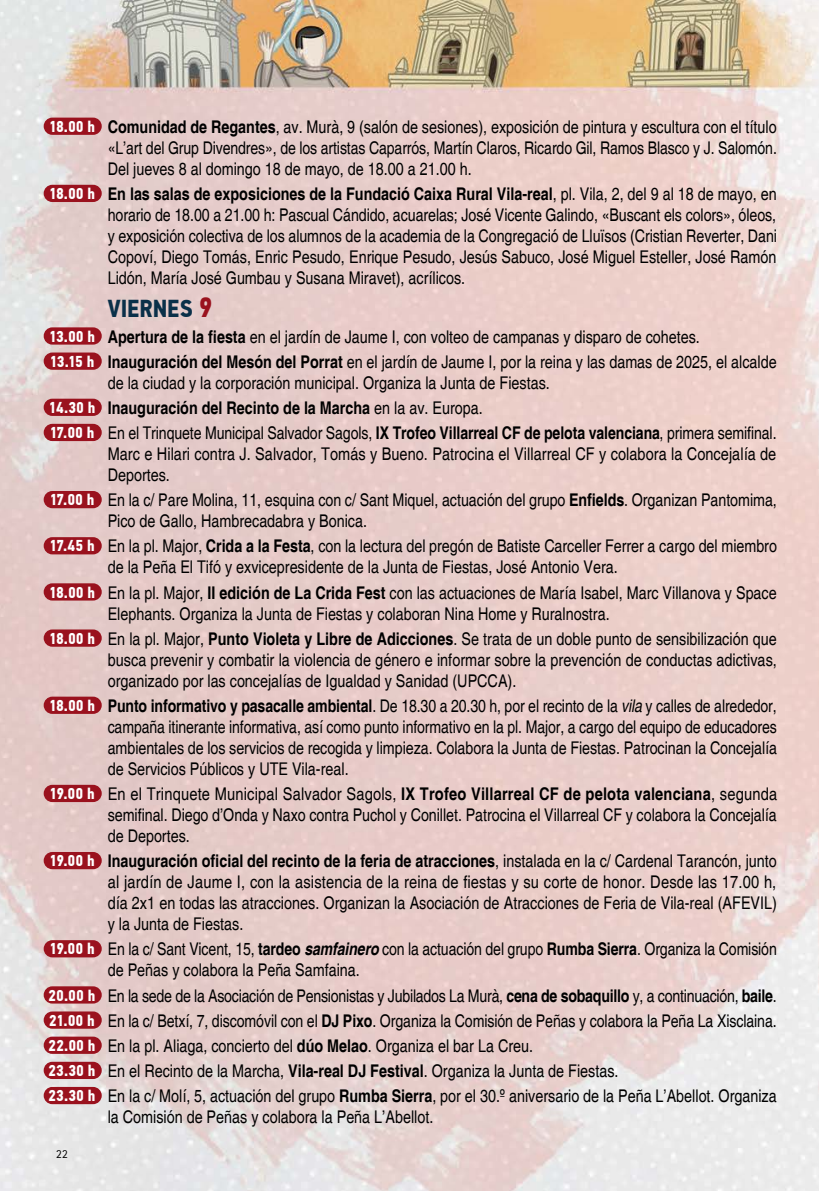
<style>
.page{position:relative;width:819px;height:1191px;background:#fff}
.page>*{position:absolute;margin:0;border:0;box-sizing:border-box;transform-origin:0 0}
.t1{font:700 24.5px "PF Din Text Cond Pro";color:#0a3049}
.t2{font:condensed 17.5px/21px "Helvetica";color:#000}
.t3{font:12.25px "Rotis Sans Serif";color:#000;scale:.95 1}
.s1{font-family:"PF Din Text Cond Pro";font-weight:700;font-stretch:normal;font-size:15.75px;color:#fff}
.s2{font-weight:700}
.s3{font-size:28px;color:#9a121e}
.s4{font-style:italic}
.s5{font-weight:700;font-style:italic}
</style>
<div class="page">
<img style="left:0;top:0;width:819px;height:1191px">
<div style="left:44px;top:118px;width:58px;height:17px;background:#9a121e;border-radius:9px"></div>
<div style="left:44px;top:185px;width:58px;height:17px;background:#9a121e;border-radius:9px"></div>
<div style="left:44px;top:327px;width:58px;height:17px;background:#9a121e;border-radius:9px"></div>
<div style="left:44px;top:352px;width:58px;height:18px;background:#9a121e;border-radius:9px"></div>
<div style="left:44px;top:399px;width:58px;height:17px;background:#9a121e;border-radius:9px"></div>
<div style="left:44px;top:424px;width:58px;height:17px;background:#9a121e;border-radius:9px"></div>
<div style="left:44px;top:491px;width:58px;height:17px;background:#9a121e;border-radius:9px"></div>
<div style="left:44px;top:537px;width:58px;height:17px;background:#9a121e;border-radius:9px"></div>
<div style="left:44px;top:583px;width:58px;height:17px;background:#9a121e;border-radius:9px"></div>
<div style="left:44px;top:629px;width:58px;height:17px;background:#9a121e;border-radius:9px"></div>
<div style="left:44px;top:696px;width:58px;height:18px;background:#9a121e;border-radius:9px"></div>
<div style="left:44px;top:785px;width:58px;height:17px;background:#9a121e;border-radius:9px"></div>
<div style="left:44px;top:852px;width:58px;height:17px;background:#9a121e;border-radius:9px"></div>
<div style="left:44px;top:940px;width:58px;height:17px;background:#9a121e;border-radius:9px"></div>
<div style="left:44px;top:986px;width:58px;height:17px;background:#9a121e;border-radius:9px"></div>
<div style="left:44px;top:1011px;width:58px;height:17px;background:#9a121e;border-radius:9px"></div>
<div style="left:44px;top:1036px;width:58px;height:17px;background:#9a121e;border-radius:9px"></div>
<div style="left:44px;top:1061px;width:58px;height:18px;background:#9a121e;border-radius:9px"></div>
<div style="left:44px;top:1087px;width:58px;height:17px;background:#9a121e;border-radius:9px"></div>
<p class="t2" style="left:108px;top:116px;width:670px;text-align:justify;text-indent:-59px"><span class="s1">18.00 h</span> <span class="s2">Comunidad de Regantes</span>, av. Murà, 9 (salón de sesiones), exposición de pintura y escultura con el título «L’art del Grup Divendres», de los artistas Caparrós, Martín Claros, Ricardo Gil, Ramos Blasco y J. Salomón.<br>Del jueves 8 al domingo 18 de mayo, de 18.00 a 21.00 h.</p>
<p class="t2" style="left:108px;top:183px;width:670px;text-align:justify;text-indent:-59px"><span class="s1">18.00 h</span> <span class="s2">En las salas de exposiciones de la Fundació Caixa Rural Vila-real</span>, pl. Vila, 2, del 9 al 18 de mayo, en horario de 18.00 a 21.00 h: Pascual Cándido, acuarelas; José Vicente Galindo, «Buscant els colors», óleos, y exposición colectiva de los alumnos de la academia de la Congregació de Lluïsos (Cristian Reverter, Dani Copoví, Diego Tomás, Enric Pesudo, Enrique Pesudo, Jesús Sabuco, José Miguel Esteller, José Ramón Lidón, María José Gumbau y Susana Miravet), acrílicos.</p>
<h1 class="t1" style="left:108px;top:299px;width:106px">VIERNES <span class="s3">9</span></h1>
<p class="t2" style="left:49px;top:324px;width:729px;line-height:25.2px"><span class="s1">13.00 h</span> <span class="s2">Apertura de la fiesta</span> en el jardín de Jaume I, con volteo de campanas y disparo de cohetes.<br><span class="s1">13.15 h</span> <span class="s2">Inauguración del Mesón del Porrat</span> en el jardín de Jaume I, por la reina y las damas de 2025, el alcalde</p>
<p class="t2" style="left:49px;top:370px;width:729px;line-height:25.2px;text-indent:59px">de la ciudad y la corporación municipal. Organiza la Junta de Fiestas.<br><span class="s1">14.30 h</span> <span class="s2">Inauguración del Recinto de la Marcha</span> en la av. Europa.<br><span class="s1">17.00 h</span> En el Trinquete Municipal Salvador Sagols, <span class="s2">IX Trofeo Villarreal CF de pelota valenciana</span>, primera semifinal.</p>
<p class="t2" style="left:108px;top:443px;width:670px">Marc e Hilari contra J. Salvador, Tomás y Bueno. Patrocina el Villarreal CF y colabora la Concejalía de<br>Deportes.</p>
<p class="t2" style="left:108px;top:489px;width:670px;text-indent:-58px"><span class="s1">17.00 h</span> En la c/ Pare Molina, 11, esquina con c/ Sant Miquel, actuación del grupo <span class="s2">Enfields</span>. Organizan Pantomima,<br>Pico de Gallo, Hambrecadabra y Bonica.</p>
<p class="t2" style="left:108px;top:535px;width:670px;text-indent:-58px"><span class="s1">17.45 h</span> En la pl. Major, <span class="s2">Crida a la Festa</span>, con la lectura del pregón de Batiste Carceller Ferrer a cargo del miembro de la Peña El Tifó y exvicepresidente de la Junta de Fiestas, José Antonio Vera.</p>
<p class="t2" style="left:108px;top:582px;width:670px;text-indent:-59px"><span class="s1">18.00 h</span> En la pl. Major, <span class="s2">II edición de La Crida Fest</span> con las actuaciones de María Isabel, Marc Villanova y Space<br>Elephants. Organiza la Junta de Fiestas y colaboran Nina Home y Ruralnostra.</p>
<p class="t2" style="left:108px;top:628px;width:670px;text-align:justify;text-indent:-59px"><span class="s1">18.00 h</span> En la pl. Major, <span class="s2">Punto Violeta y Libre de Adicciones</span>. Se trata de un doble punto de sensibilización que busca prevenir y combatir la violencia de género e informar sobre la prevención de conductas adictivas, organizado por las concejalías de Igualdad y Sanidad (UPCCA).</p>
<p class="t2" style="left:108px;top:695px;width:670px;text-align:justify;text-indent:-59px"><span class="s1">18.00 h</span> <span class="s2">Punto informativo y pasacalle ambiental</span>. De 18.30 a 20.30 h, por el recinto de la <span class="s4">vila</span> y calles de alrededor, campaña itinerante informativa, así como punto informativo en la pl. Major, a cargo del equipo de educadores ambientales de los servicios de recogida y limpieza. Colabora la Junta de Fiestas. Patrocinan la Concejalía de Servicios Públicos y UTE Vila-real.</p>
<p class="t2" style="left:108px;top:783px;width:671px;text-align:justify;text-indent:-58px"><span class="s1">19.00 h</span> En el Trinquete Municipal Salvador Sagols, <span class="s2">IX Trofeo Villarreal CF de pelota valenciana</span>, segunda semifinal. Diego d’Onda y Naxo contra Puchol y Conillet. Patrocina el Villarreal CF y colabora la Concejalía de Deportes.</p>
<p class="t2" style="left:108px;top:850px;width:670px;text-align:justify;text-indent:-58px"><span class="s1">19.00 h</span> <span class="s2">Inauguración oficial del recinto de la feria de atracciones</span>, instalada en la c/ Cardenal Tarancón, junto al jardín de Jaume I, con la asistencia de la reina de fiestas y su corte de honor. Desde las 17.00 h, día 2x1 en todas las atracciones. Organizan la Asociación de Atracciones de Feria de Vila-real (AFEVIL) y la Junta de Fiestas.</p>
<p class="t2" style="left:108px;top:938px;width:670px;text-indent:-58px"><span class="s1">19.00 h</span> En la c/ Sant Vicent, 15, <span class="s2">tardeo</span> <span class="s5">samfainero</span> con la actuación del grupo <span class="s2">Rumba Sierra</span>. Organiza la Comisión de Peñas y colabora la Peña Samfaina.</p>
<p class="t2" style="left:48px;top:982px;width:729px;line-height:25.2px"><span class="s1">20.00 h</span> En la sede de la Asociación de Pensionistas y Jubilados La Murà, <span class="s2">cena de sobaquillo</span> y, a continuación, <span class="s2">baile</span>.<br><span class="s1">21.00 h</span> En la c/ Betxí, 7, discomóvil con el <span class="s2">DJ Pixo</span>. Organiza la Comisión de Peñas y colabora la Peña La Xisclaina.<br><span class="s1">22.00 h</span> En la pl. Aliaga, concierto del <span class="s2">dúo Melao</span>. Organiza el bar La Creu.<br><span class="s1">23.30 h</span> En el Recinto de la Marcha, <span class="s2">Vila-real DJ Festival</span>. Organiza la Junta de Fiestas.<br><span class="s1">23.30 h</span> En la c/ Molí, 5, actuación del grupo <span class="s2">Rumba Sierra</span>, por el 30.º aniversario de la Peña L’Abellot. Organiza</p>
<p class="t2" style="left:108px;top:1106px;width:327px">la Comisión de Peñas y colabora la Peña L’Abellot.</p>
<p class="t3" style="left:56px;top:1146px;width:14px">22</p>
</div>
